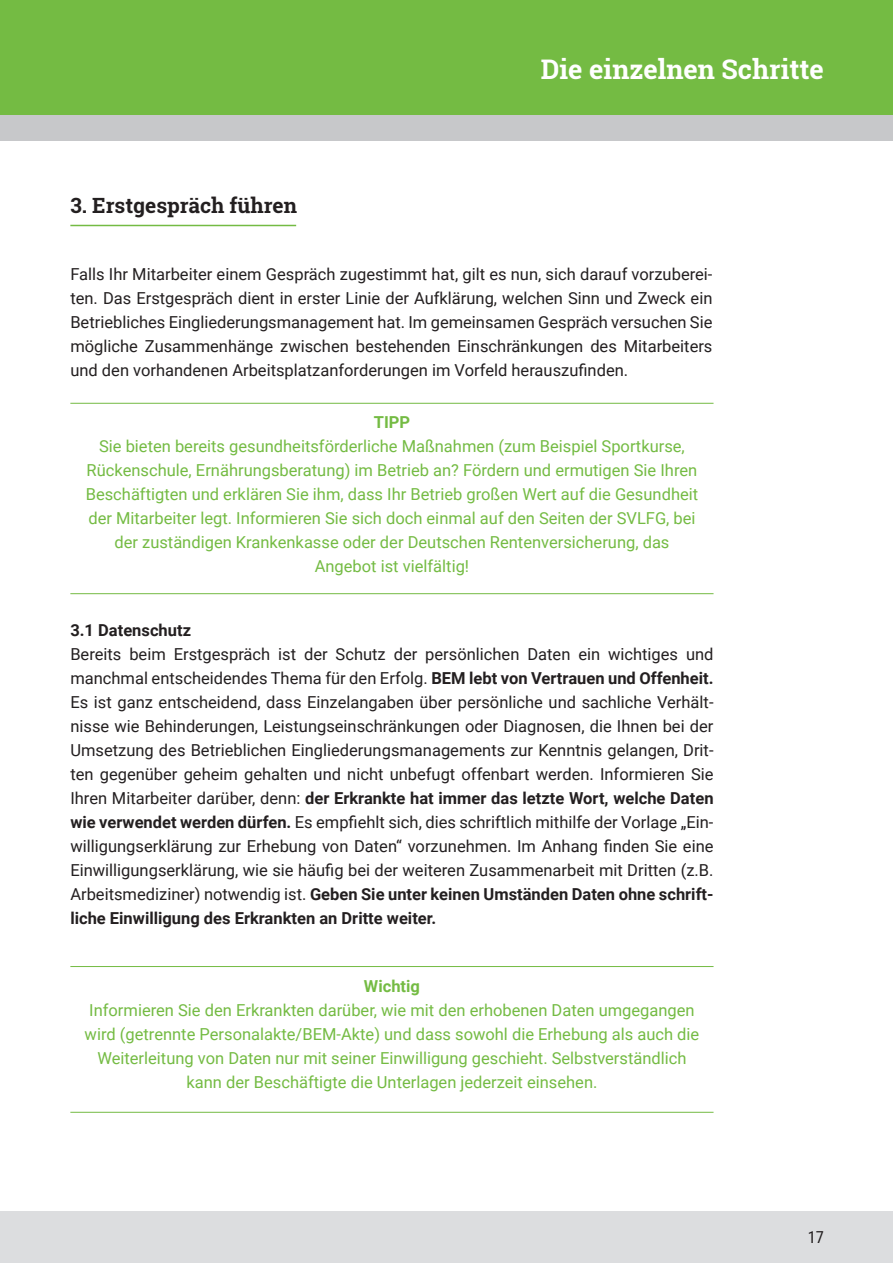
<style>
.page{position:relative;width:893px;height:1263px;background:#fff}
.page>*{position:absolute;margin:0;border:0;box-sizing:border-box;transform-origin:0 0}
.t1{font:700 27px "Roboto Slab";color:#fff}
.t2{font:700 21px "Roboto Slab";color:#231f20}
.t3{font:16.5px/24px "Roboto";color:#231f20;text-align:justify}
.t4{font:16.5px/24px "Roboto";color:#74bb43;text-align:center}
.t5{font:700 16.5px "Roboto";color:#231f20}
.t6{font:700 16.5px "Roboto";color:#74bb43}
.t7{font:16.5px "Roboto Condensed";color:#231f20}
.s1{font-weight:700}
</style>
<div class="page">
<div style="left:0;top:1212px;width:893px;height:51px;background:#dcdddf"></div>
<div style="left:0;top:0;width:893px;height:115px;background:#74bb43"></div>
<div style="left:0;top:115px;width:893px;height:25px;background:#c7c8ca"></div>
<hr style="left:70px;top:225px;width:226px;height:1px;background:#74bb43">
<hr style="left:70px;top:403px;width:643px;height:1px;background:#74bb43">
<hr style="left:70px;top:593px;width:643px;height:1px;background:#74bb43">
<hr style="left:70px;top:966px;width:643px;height:1px;background:#74bb43">
<hr style="left:70px;top:1112px;width:643px;height:1px;background:#74bb43">
<p class="t2" style="left:70px;top:191px;width:228px">3. Erstgespräch führen</p>
<h1 class="t1" style="left:541px;top:51px;width:284px">Die einzelnen Schritte</h1>
<p class="t3" style="left:70px;top:262px;width:644px">Falls Ihr Mitarbeiter einem Gespräch zugestimmt hat, gilt es nun, sich darauf vorzuberei&shy;ten. Das Erstgespräch dient in erster Linie der Aufklärung, welchen Sinn und Zweck ein Betriebliches Eingliederungsmanagement hat. Im gemeinsamen Gespräch versuchen Sie mögliche Zusammenhänge zwischen bestehenden Einschränkungen des Mitarbeiters und den vorhandenen Arbeitsplatzanforderungen im Vorfeld herauszufinden.</p>
<p class="t6" style="left:374px;top:411px;width:38px">TIPP</p>
<p class="t4" style="left:86px;top:434px;width:614px">Sie bieten bereits gesundheitsförderliche Maßnahmen (zum Beispiel Sportkurse, Rückenschule, Ernährungsberatung) im Betrieb an? Fördern und ermutigen Sie Ihren Beschäftigten und erklären Sie ihm, dass Ihr Betrieb großen Wert auf die Gesundheit der Mitarbeiter legt. Informieren Sie sich doch einmal auf den Seiten der SVLFG, bei der zuständigen Krankenkasse oder der Deutschen Rentenversicherung, das Angebot ist vielfältig!</p>
<p class="t5" style="left:70px;top:618px;width:122px">3.1 Datenschutz</p>
<p class="t3" style="left:70px;top:641px;width:645px">Bereits beim Erstgespräch ist der Schutz der persönlichen Daten ein wichtiges und manchmal entscheidendes Thema für den Erfolg. <span class="s1">BEM lebt von Vertrauen und Offenheit.<br></span>Es ist ganz entscheidend, dass Einzelangaben über persönliche und sachliche Verhält&shy;nisse wie Behinderungen, Leistungseinschränkungen oder Diagnosen, die Ihnen bei der Umsetzung des Betrieblichen Eingliederungsmanagements zur Kenntnis gelangen, Drit&shy;ten gegenüber geheim gehalten und nicht unbefugt offenbart werden. Informieren Sie Ihren Mitarbeiter darüber, denn: <span class="s1">der Erkrankte hat immer das letzte Wort, welche Daten wie verwendet werden dürfen.</span> Es empfiehlt sich, dies schriftlich mithilfe der Vorlage „Ein&shy;willigungserklärung zur Erhebung von Daten“ vorzunehmen. Im Anhang finden Sie eine Einwilligungserklärung, wie sie häufig bei der weiteren Zusammenarbeit mit Dritten (z.B.<br>Arbeitsmediziner) notwendig ist. <span class="s1">Geben Sie unter keinen Umständen Daten ohne schrift&shy;liche Einwilligung des Erkrankten an Dritte weiter.</span></p>
<p class="t6" style="left:364px;top:974px;width:58px">Wichtig</p>
<p class="t4" style="left:85px;top:997px;width:616px">Informieren Sie den Erkrankten darüber, wie mit den erhobenen Daten umgegangen wird (getrennte Personalakte/BEM-Akte) und dass sowohl die Erhebung als auch die Weiterleitung von Daten nur mit seiner Einwilligung geschieht. Selbstverständlich kann der Beschäftigte die Unterlagen jederzeit einsehen.</p>
<p class="t7" style="left:808px;top:1225px;width:18px">17</p>
</div>
